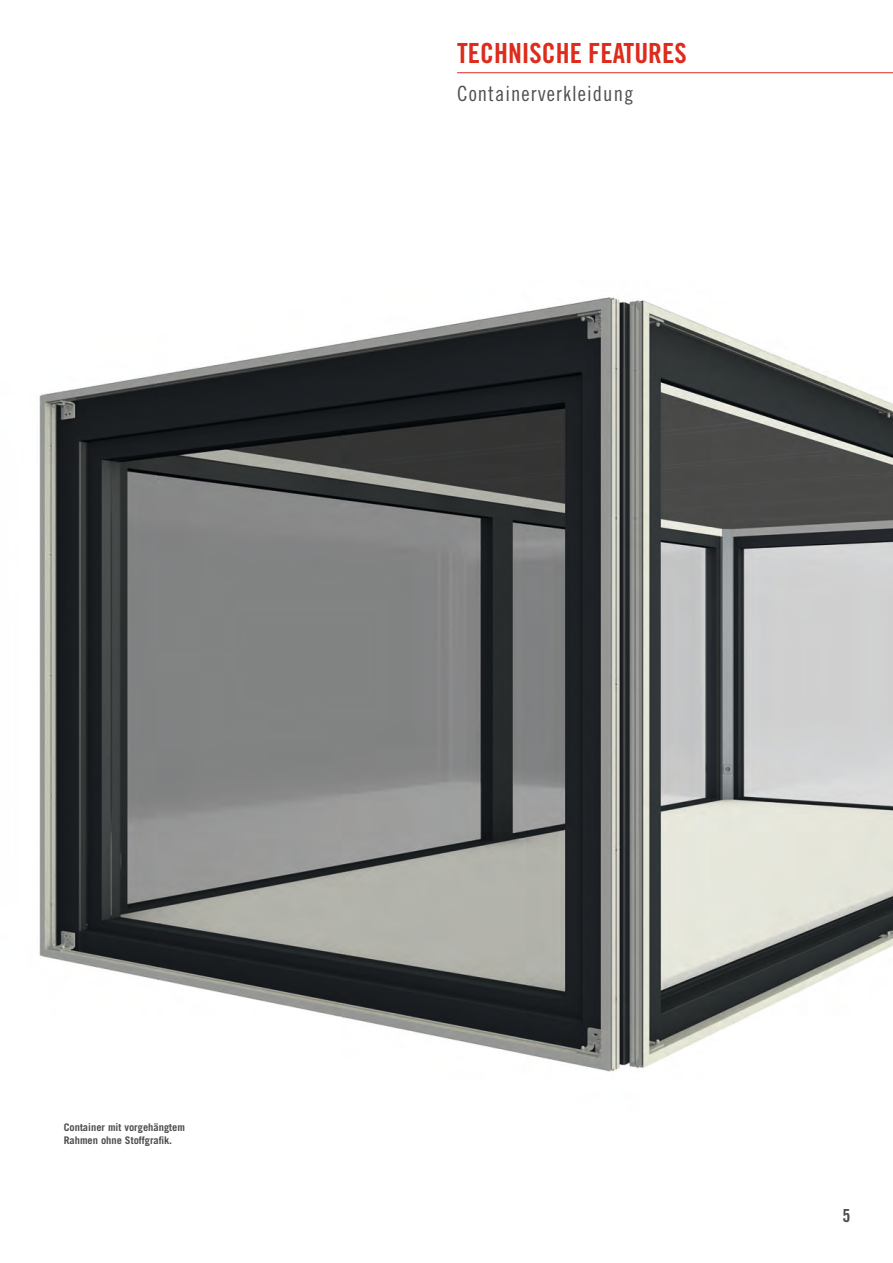
<style>
.page{position:relative;width:893px;height:1263px;background:#fff}
.page>*{position:absolute;margin:0;border:0;box-sizing:border-box;transform-origin:0 0}
.Caption_Headline{font:27.75px "Trade Gothic LT Pro Bd Cn 20";color:#dd2b1c}
.Sub_Caption_Headline{font:21px "Trade Gothic LT Pro Cn 18";letter-spacing:.05em;color:#4e4e4d}
.t1{font:18px "Trade Gothic LT Pro Bd Cn 20";color:#4e4e4d}
.t2{font:700 10.5px/12.6px "Trade Gothic LT Pro";color:#4e4e4d}
</style>
<div class="page">
<img style="left:39px;top:297px;width:854px;height:775px">
<hr style="left:457px;top:72px;width:436px;height:1px;background:#dd2b1c">
<p class="Caption_Headline" style="left:457px;top:36px;width:231px">TECHNISCHE FEATURES</p>
<p class="Sub_Caption_Headline" style="left:457px;top:81px;width:178px">Containerverkleidung</p>
<p class="t2" style="left:64px;top:1121px;width:123px">Container mit vorgehängtem<br>Rahmen ohne Stoffgrafik.</p>
<h3 class="t1" style="left:842px;top:1205px;width:9px">5</h3>
</div>
